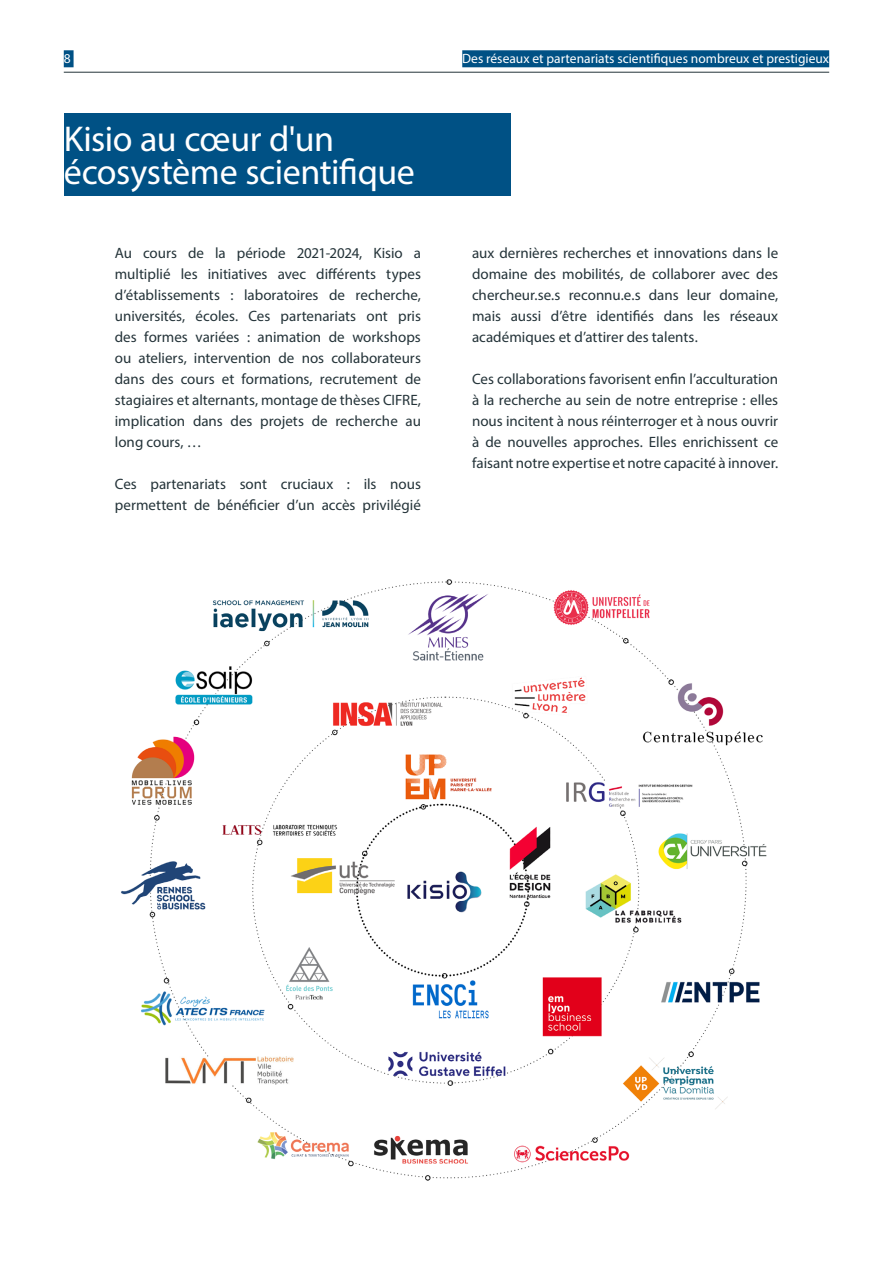
<style>
.page{position:relative;width:893px;height:1263px;background:#fff}
.page>*{position:absolute;margin:0;border:0;box-sizing:border-box;transform-origin:0 0}
.Heading_-_Align_Left{font:36px/33px "Myriad Pro";letter-spacing:-.01em;color:#fff}
.Body_Text_-_Regular__Justify{font:15px/21px "Myriad Pro";color:#243339;text-align:justify}
.t1{font:13.5px "Myriad Pro";color:#fff}
</style>
<div class="page">
<div style="left:64px;top:113px;width:446px;height:83px;background:#005185"></div>
<img style="left:121px;top:579px;width:646px;height:602px">
<hr style="left:64px;top:72px;width:765px;height:1px;background:#243339">
<div style="left:64px;top:50px;width:10px;height:17px;background:#005185"></div>
<div style="left:462px;top:50px;width:367px;height:17px;background:#005185"></div>
<p class="t1" style="left:64px;top:50px;width:8px">8</p>
<p class="t1" style="left:462px;top:50px;width:368px">Des réseaux et partenariats scientifiques nombreux et prestigieux</p>
<p class="Heading_-_Align_Left" style="left:64px;top:122px;width:353px">Kisio au cœur d'un écosystème scientifique</p>
<p class="Body_Text_-_Regular__Justify" style="left:115px;top:242px;width:308px">Au cours de la période 2021-2024, Kisio a multiplié les initiatives avec différents types d’établissements : laboratoires de recherche, universités, écoles. Ces partenariats ont pris des formes variées : animation de workshops ou ateliers, intervention de nos collaborateurs dans des cours et formations, recrutement de stagiaires et alternants, montage de thèses CIFRE, implication dans des projets de recherche au long cours, …</p>
<p class="Body_Text_-_Regular__Justify" style="left:115px;top:473px;width:308px">Ces partenariats sont cruciaux : ils nous permettent de bénéficier d’un accès privilégié</p>
<p class="Body_Text_-_Regular__Justify" style="left:472px;top:242px;width:308px">aux dernières recherches et innovations dans le domaine des mobilités, de collaborer avec des chercheur.se.s reconnu.e.s dans leur domaine, mais aussi d’être identifiés dans les réseaux académiques et d’attirer des talents.</p>
<p class="Body_Text_-_Regular__Justify" style="left:472px;top:368px;width:308px">Ces collaborations favorisent enfin l’acculturation à la recherche au sein de notre entreprise : elles nous incitent à nous réinterroger et à nous ouvrir à de nouvelles approches. Elles enrichissent ce faisant notre expertise et notre capacité à innover.</p>
</div>
